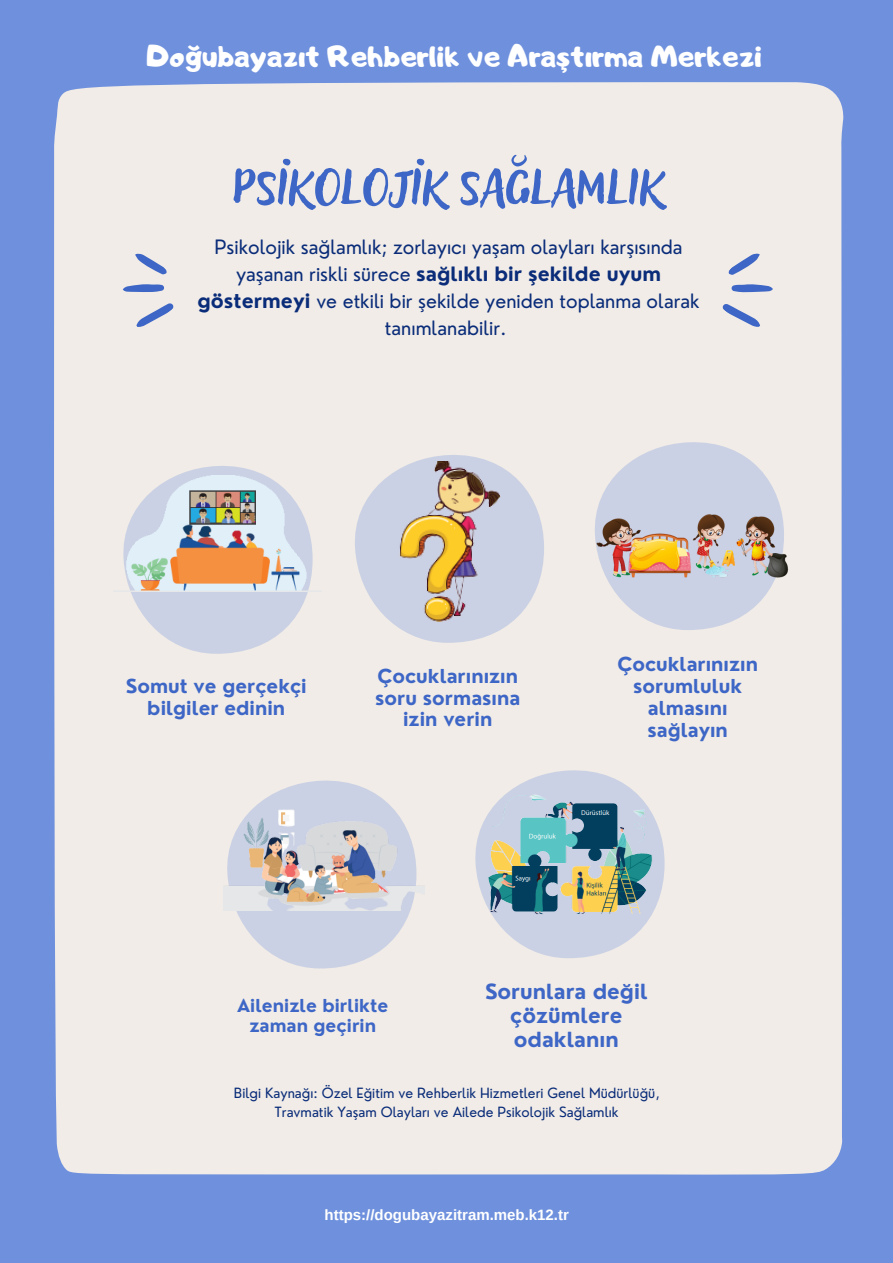
<style>
.page{position:relative;width:893px;height:1263px;background:#6f91dd}
.page>*{position:absolute;margin:0;border:0;box-sizing:border-box;transform-origin:0 0}
.t1{font:64.28px "Adlery Pro Blockletter";color:#3d66c6}
.t2{font:30px "Adigiana Toybox";color:#fff}
.t3{font:700 20.33px/24.1px "Nourd";color:#3d66c6;text-align:center}
.t4{font:19.35px/27px "Nourd";color:#0a2c79;text-align:center}
.t5{font:700 18.75px/22px "Nourd";color:#3d66c6;text-align:center}
.t6{font:700 17.4px/20.5px "Nourd";color:#3d66c6;text-align:center}
.t7{font:700 15px "Arimo";color:#fff}
.t8{font:13.8px/19.1px "Nourd";color:#0a2c79;text-align:center}
.s1{font-weight:700}
</style>
<div class="page">
<div style="left:54px;top:82px;width:789px;height:1093px;background:#f1ece7"></div>
<svg style="left:707px;top:246px;width:88px;height:88px;background:#dedee3"></svg>
<svg style="left:100px;top:246px;width:88px;height:88px;background:#dedee3"></svg>
<svg style="left:122px;top:465px;width:191px;height:189px;background:#d9dbe5"></svg>
<svg style="left:354px;top:454px;width:190px;height:189px;background:#e3e2e5"></svg>
<svg style="left:226px;top:779px;width:190px;height:190px;background:#dadce5"></svg>
<svg style="left:593px;top:441px;width:191px;height:189px;background:#d8dae5"></svg>
<svg style="left:474px;top:934px;width:190px;height:25px;background:#dfdfe5"></svg>
<img style="left:114px;top:475px;width:207px;height:117px">
<img style="left:364px;top:461px;width:180px;height:162px">
<img style="left:597px;top:503px;width:191px;height:79px">
<img style="left:224px;top:799px;width:200px;height:111px">
<img style="left:472px;top:768px;width:202px;height:166px">
<p class="t2" style="left:147px;top:36px;width:616px">Doğubayazıt Rehberlik ve Araştırma Merkezi</p>
<p class="t1" style="left:232px;top:143px;width:434px">PSİKOLOJİK SAĞLAMLIK</p>
<p class="t4" style="left:197px;top:233px;width:504px">Psikolojik sağlamlık; zorlayıcı yaşam olayları karşısında yaşanan riskli sürece <span class="s1">sağlıklı bir şekilde uyum göstermeyi</span> ve etkili bir şekilde yeniden toplanma olarak tanımlanabilir.</p>
<p class="t5" style="left:126px;top:675px;width:180px">Somut ve gerçekçi bilgiler edinin</p>
<p class="t5" style="left:375px;top:664px;width:146px">Çocuklarınızın soru sormasına izin verin</p>
<p class="t5" style="left:617px;top:653px;width:142px">Çocuklarınızın sorumluluk almasını sağlayın</p>
<p class="t3" style="left:485px;top:979px;width:164px">Sorunlara değil çözümlere odaklanın</p>
<p class="t8" style="left:234px;top:1083px;width:427px">Bilgi Kaynağı: Özel Eğitim ve Rehberlik Hizmetleri Genel Müdürlüğü,<br>Travmatik Yaşam Olayları ve Ailede Psikolojik Sağlamlık</p>
<p class="t6" style="left:237px;top:995px;width:153px">Ailenizle birlikte zaman geçirin</p>
<p class="t7" style="left:325px;top:1206px;width:246px">https://dogubayazitram.meb.k12.tr</p>
</div>
